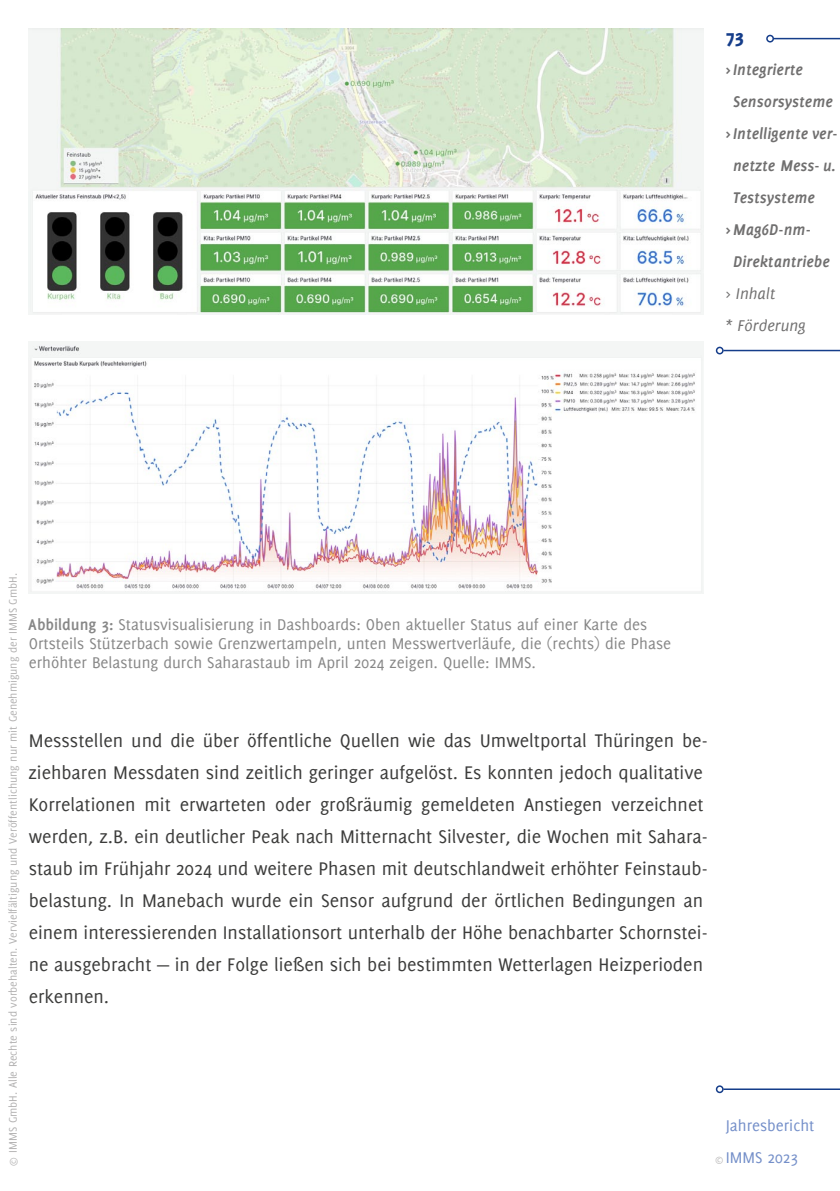
<style>
.page{position:relative;width:840px;height:1191px;background:#fff}
.page>*{position:absolute;margin:0;border:0;box-sizing:border-box;transform-origin:0 0}
.Fußnote_unten_Quelle{font:20px/32px "Delicious";color:#3c3c3b}
.t1{font:800 20px "Delicious";color:#153d8a}
.Bildunterschrift{font:17px/19px "Delicious";color:#878787}
.t2{font:italic 700 17px/32px "Delicious";color:#706f6f}
.t3{font:17px/32px "Delicious";color:#748fc9}
.t4{font:italic 17px "Delicious";color:#706f6f}
.t5{font:12px "Delicious";color:#b3b2b2}
.s1{font-weight:700}
.s2{font-size:11px;color:#b3b2b2}
</style>
<div class="page">
<hr style="left:773px;top:38px;width:66px;height:1px;background:#153d8a">
<div style="left:765px;top:35px;width:8px;height:8px;border:2px solid #153d8a;border-radius:50%"></div>
<hr style="left:723px;top:350px;width:116px;height:1px;background:#153d8a">
<div style="left:715px;top:347px;width:8px;height:7px;border:2px solid #153d8a;border-radius:50%"></div>
<hr style="left:723px;top:1088px;width:116px;height:2px;background:#153d8a">
<div style="left:715px;top:1085px;width:8px;height:8px;border:2px solid #153d8a;border-radius:50%"></div>
<img style="left:28px;top:29px;width:675px;height:285px">
<img style="left:28px;top:342px;width:675px;height:251px">
<p class="t1" style="left:725px;top:24px;width:19px">73</p>
<p class="t2" style="left:732px;top:53px;width:101px;text-indent:-7px">&gt;Integrierte<br>Sensorsysteme</p>
<p class="t2" style="left:725px;top:117px;width:113px">&gt;Intelligente ver-</p>
<p class="t2" style="left:732px;top:149px;width:104px">netzte Mess- u.</p>
<p class="t2" style="left:732px;top:181px;width:83px">Testsysteme</p>
<p class="t2" style="left:725px;top:213px;width:86px">&gt;Mag6D-nm-</p>
<p class="t2" style="left:732px;top:245px;width:98px">Direktantriebe</p>
<p class="t4" style="left:725px;top:283px;width:51px">&gt; Inhalt</p>
<p class="t4" style="left:725px;top:315px;width:81px">* Förderung</p>
<p class="t5" style="left:6px;top:1166px;width:595px;rotate:-90deg">© IMMS GmbH. Alle Rechte sind vorbehalten. Vervielfältigung und Veröffentlichung nur mit Genehmigung der IMMS GmbH.</p>
<p class="Bildunterschrift" style="left:28px;top:614px;width:644px"><span class="s1">Abbildung 3:</span> Statusvisualisierung in Dashboards: Oben aktueller Status auf einer Karte des<br>Ortsteils Stützerbach sowie Grenzwertampeln, unten Messwertverläufe, die (rechts) die Phase erhöhter Belastung durch Saharastaub im April 2024 zeigen. Quelle: IMMS.</p>
<p class="Fußnote_unten_Quelle" style="left:28px;top:724px;width:680px">Messstellen und die über öffentliche Quellen wie das Umweltportal Thüringen be&shy;ziehbaren Messdaten sind zeitlich geringer aufgelöst. Es konnten jedoch qualitative Korrelationen mit erwarteten oder großräumig gemeldeten Anstiegen verzeichnet werden, z.B. ein deutlicher Peak nach Mitternacht Silvester, die Wochen mit Sahara&shy;staub im Frühjahr 2024 und weitere Phasen mit deutschlandweit erhöhter Feinstaub&shy;belastung. In Manebach wurde ein Sensor aufgrund der örtlichen Bedingungen an einem interessierenden Installationsort unterhalb der Höhe benachbarter Schornstei&shy;ne ausgebracht — in der Folge ließen sich bei bestimmten Wetterlagen Heizperioden erkennen.</p>
<p class="t3" style="left:714px;top:1109px;width:101px;text-indent:11px">Jahresbericht <span class="s2">©</span>IMMS 2023</p>
</div>
